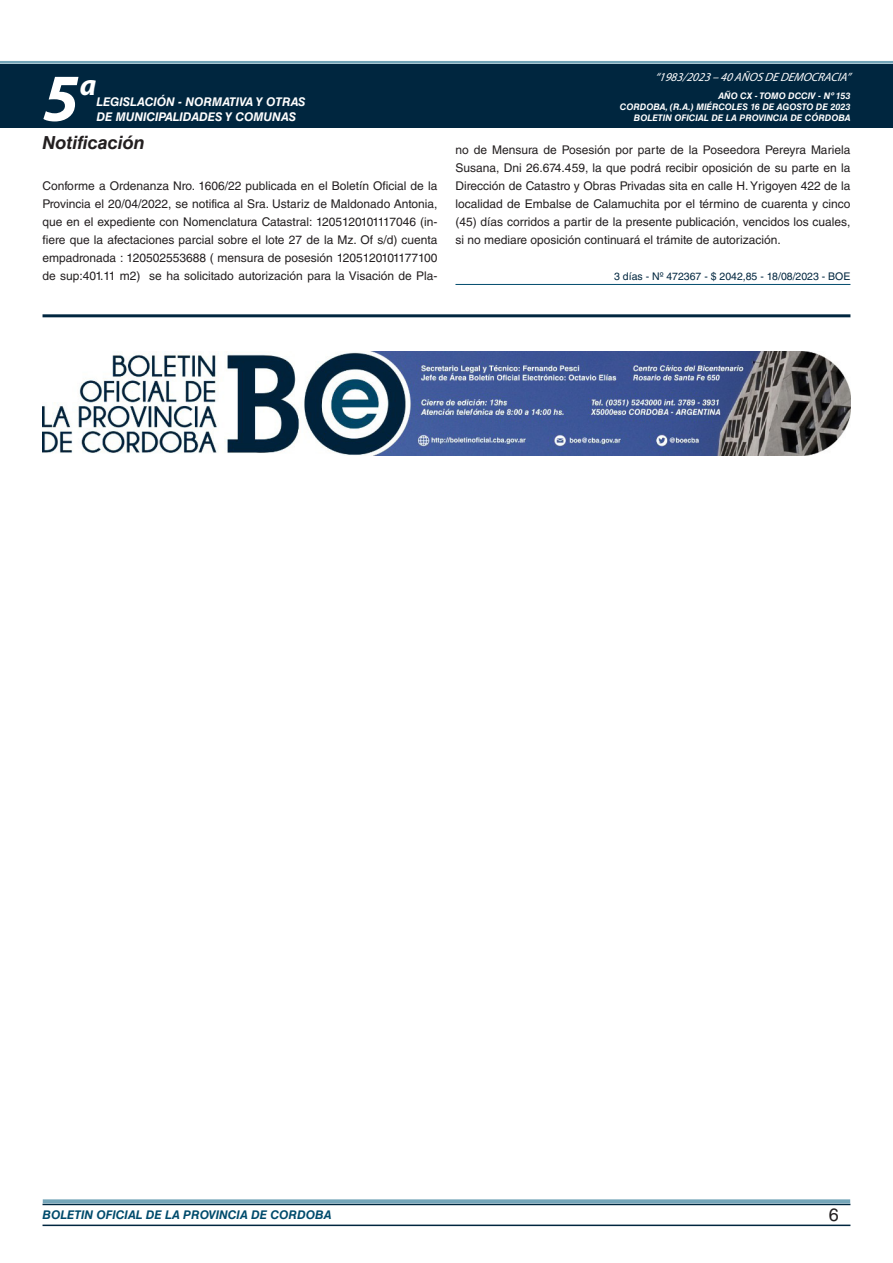
<style>
.page{position:relative;width:893px;height:1263px;background:#fff}
.page>*{position:absolute;margin:0;border:0;box-sizing:border-box;transform-origin:0 0}
.t1{font:italic 700 67.5px "Myriad Pro";color:#fff}
.t2{font:italic 700 30px "Myriad Pro";color:#fff}
.NOMBRE_DE_MINISTERIO{font:italic 700 18px "Helvetica LT Std";color:#231f20}
.t3{font:18px "Helvetica LT Std";color:#231f20}
.TEXTO_BASE{font:12px/18px "Helvetica LT Std";color:#231f20;text-align:justify}
.t4{font:italic 700 12px "Helvetica LT Std";color:#fff}
.t5{font:italic 700 12px "Helvetica LT Std";color:#004b6c}
.t6{font:italic 12px "Myriad Pro";color:#fff}
.FECHA_DE_VENCIMIENTO{font:10.5px "Helvetica LT Std";color:#00263f}
.t7{font:italic 700 9px/10.8px "Helvetica LT Std";color:#fff;text-align:right}
</style>
<div class="page">
<div style="left:0;top:61px;width:893px;height:6px;background:#fff;opacity:.75"></div>
<div style="left:0;top:64px;width:893px;height:64px;background:#00263f"></div>
<hr style="left:43px;top:1224px;width:807px;height:2px;background:#00263f">
<div style="left:42px;top:1198px;width:809px;height:8px;background:#fff;opacity:.75"></div>
<hr style="left:455px;top:284px;width:395px;height:1px;background:#004b6c">
<hr style="left:43px;top:314px;width:807px;height:3px;background:#00263f">
<img style="left:43px;top:352px;width:807px;height:103px">
<h1 class="t1" style="left:43px;top:54px;width:38px">5</h1>
<h2 class="t2" style="left:80px;top:66px;width:18px">a</h2>
<p class="t4" style="left:96px;top:95px;width:211px">LEGISLACIÓN - NORMATIVA Y OTRAS</p>
<p class="t4" style="left:96px;top:109px;width:201px">DE MUNICIPALIDADES Y COMUNAS</p>
<p class="NOMBRE_DE_MINISTERIO" style="left:43px;top:131px;width:104px">Notificación</p>
<p class="TEXTO_BASE" style="left:43px;top:177px;width:396px">Conforme a Ordenanza Nro. 1606/22 publicada en el Boletín Oficial de la Provincia el 20/04/2022, se notifica al Sra. Ustariz de Maldonado Antonia, que en el expediente con Nomenclatura Catastral: 1205120101117046 (in&shy;fiere que la afectaciones parcial sobre el lote 27 de la Mz. Of s/d) cuenta empadronada : 120502553688 ( mensura de posesión 1205120101177100 de sup:401.11 m2) se ha solicitado autorización para la Visación de Pla-</p>
<p class="t6" style="left:655px;top:70px;width:197px">“ 1983/2023 – 40 AÑOS DE DEMOCRACIA”</p>
<p class="t7" style="left:620px;top:91px;width:232px">AÑO CX - TOMO DCCIV - Nº 153<br>CORDOBA, (R.A.) MIÉRCOLES 16 DE AGOSTO DE 2023<br>BOLETIN OFICIAL DE LA PROVINCIA DE CÓRDOBA</p>
<p class="TEXTO_BASE" style="left:455px;top:141px;width:396px">no de Mensura de Posesión por parte de la Poseedora Pereyra Mariela Susana, Dni 26.674.459, la que podrá recibir oposición de su parte en la Dirección de Catastro y Obras Privadas sita en calle H. Yrigoyen 422 de la localidad de Embalse de Calamuchita por el término de cuarenta y cinco (45) días corridos a partir de la presente publicación, vencidos los cuales, si no mediare oposición continuará el trámite de autorización.</p>
<p class="FECHA_DE_VENCIMIENTO" style="left:614px;top:270px;width:238px">3 días - Nº 472367 - $ 2042,85 - 18/08/2023 - BOE</p>
<p class="t5" style="left:43px;top:1208px;width:290px">BOLETIN OFICIAL DE LA PROVINCIA DE CORDOBA</p>
<h3 class="t3" style="left:829px;top:1204px;width:12px">6</h3>
</div>
